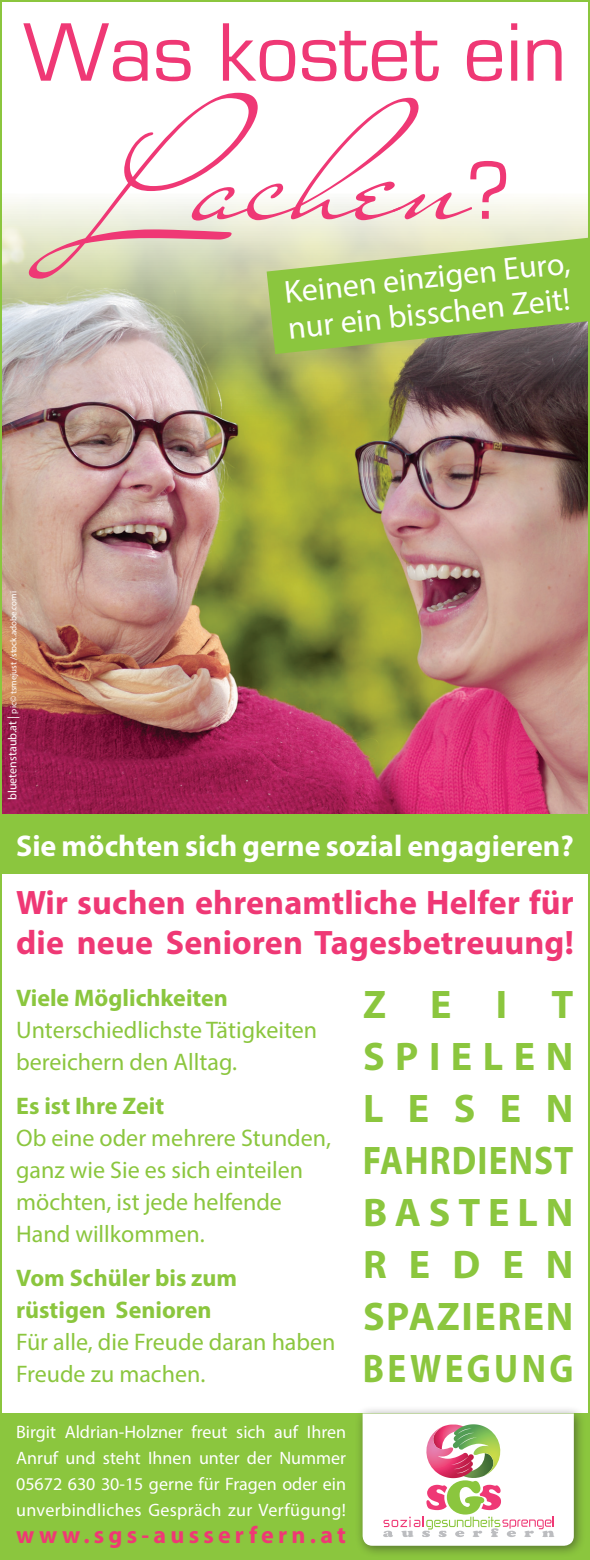
<style>
.page{position:relative;width:590px;height:1560px;background:#fff}
.page>*{position:absolute;margin:0;border:0;box-sizing:border-box;transform-origin:0 0}
.t1{font:177.6px "Carolina";color:#ef3875}
.t2{font:86px "Eurostile";color:#ef3875}
.t3{font:700 40px/52px "Myriad Pro";letter-spacing:.095em;color:#8bc63e;text-align:justify}
.t4{font:700 34px/40px "Myriad Pro";letter-spacing:.005em;color:#ef3875}
.t5{font:32px/36px "Myriad Pro";color:#fff}
.t6{font:700 30px "Myriad Pro";color:#fff}
.t7{font:24px/32px "Myriad Pro";color:#8bc63e}
.t8{font:700 24px/32px "Myriad Pro";color:#8bc63e}
.t9{font:700 24px "Myriad Pro";letter-spacing:.175em;color:#ef3875}
.t10{font:18px/26px "Myriad Pro";letter-spacing:.02em;color:#fff;text-align:justify}
.t11{font:9px "Myriad Pro";color:#fff}
.s1{font-family:"Eurostile";font-size:86px}
.s2{font-size:12px}
</style>
<div class="page">
<img style="left:3px;top:199px;width:584px;height:615px">
<div style="left:0;top:814px;width:590px;height:60px;background:#8bc63e"></div>
<svg style="left:266px;top:237px;width:321px;height:117px;background:#96be57"></svg>
<div style="left:0;top:1413px;width:590px;height:146px;background:#8bc63e"></div>
<div style="left:354px;top:1404px;width:232px;height:154px;background:#231f20;opacity:.5"></div>
<svg style="left:362px;top:1413px;width:211px;height:132px;background:#efe7e1"></svg>
<h2 class="t2" style="left:23px;top:7px;width:545px">Was kostet ein</h2>
<h1 class="t1" style="left:80px;top:53px;width:432px">Lachen<span class="s1">?</span></h1>
<h3 class="t5" style="left:282px;top:274px;width:288px;rotate:-6deg">Keinen einzigen Euro, nur ein bisschen Zeit!</h3>
<p class="t11" style="left:8px;top:799px;width:210px;rotate:-90deg"><span class="s2">bluetenstaub.at |</span> pic© tsmejust /stock.adobe.comi</p>
<p class="t6" style="left:16px;top:825px;width:559px">Sie möchten sich gerne sozial engagieren?</p>
<h3 class="t4" style="left:16px;top:880px;width:559px">Wir suchen ehrenamtliche Helfer für die neue Senioren Tagesbetreuung!</h3>
<p class="t8" style="left:16px;top:980px;width:213px">Viele Möglichkeiten</p>
<p class="t7" style="left:16px;top:1012px;width:302px">Unterschiedlichste Tätigkeiten bereichern den Alltag.</p>
<p class="t8" style="left:16px;top:1088px;width:149px">Es ist Ihre Zeit</p>
<p class="t7" style="left:16px;top:1120px;width:316px">Ob eine oder mehrere Stunden, ganz wie Sie es sich einteilen möchten, ist jede helfende<br>Hand willkommen.</p>
<p class="t8" style="left:16px;top:1260px;width:222px">Vom Schüler bis zum rüstigen Senioren</p>
<p class="t7" style="left:16px;top:1324px;width:321px">Für alle, die Freude daran haben<br>Freude zu machen.</p>
<p class="t10" style="left:16px;top:1418px;width:331px">Birgit Aldrian-Holzner freut sich auf Ihren Anruf und steht Ihnen unter der Nummer 05672 630 30-15 gerne für Fragen oder ein unverbindliches Gespräch zur Verfügung!</p>
<p class="t9" style="left:16px;top:1519px;width:331px">www.sgs-ausserfern.at</p>
<h3 class="t3" style="left:363px;top:976px;width:212px">ZEIT SPIELEN LESEN FAHRDIENST BASTELN REDEN SPAZIEREN BEWEGUNG</h3>
</div>
